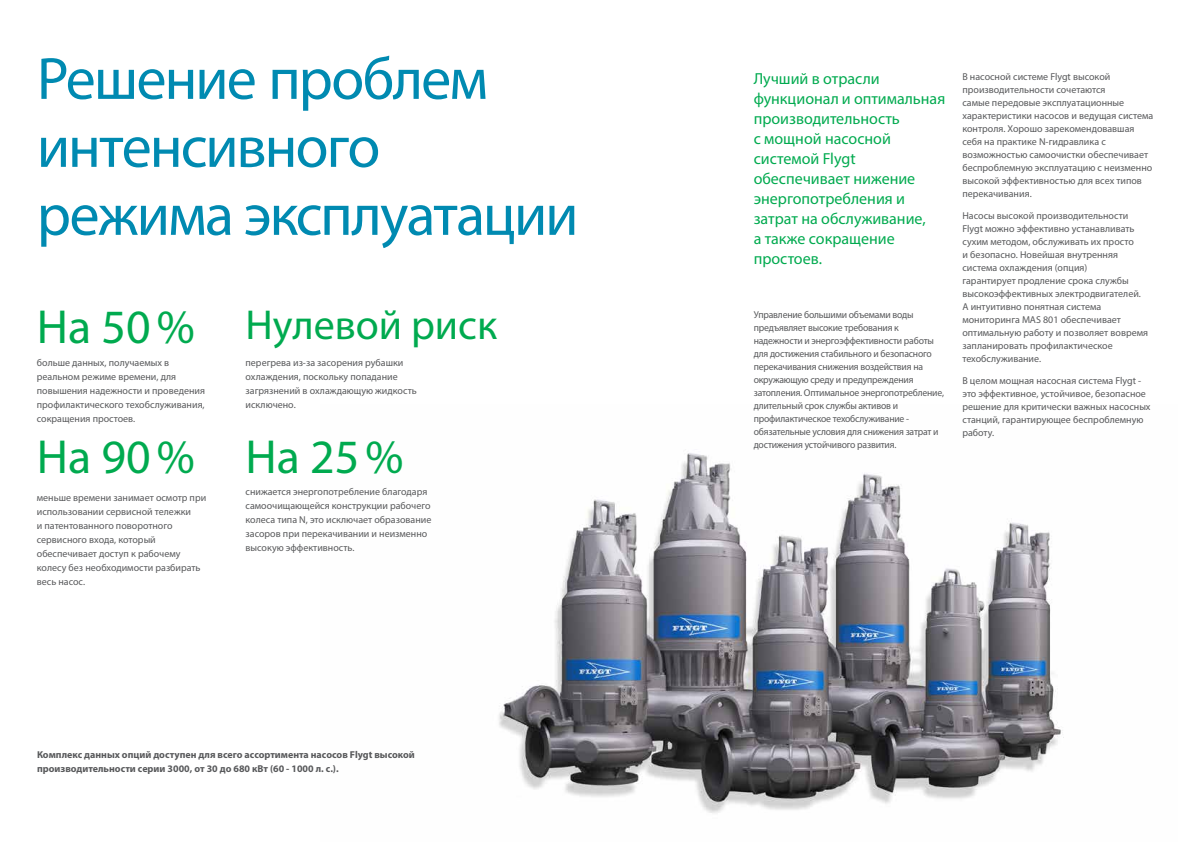
<style>
.page{position:relative;width:1191px;height:842px;background:#fff}
.page>*{position:absolute;margin:0;border:0;box-sizing:border-box;transform-origin:0 0}
.t1{font:60px/68px "Myriad Pro";letter-spacing:-.03em;color:#008ab1}
.t2{font:48px "Myriad Pro";color:#00aa4f}
.t3{font:42px "Myriad Pro";color:#00aa4f}
.t4{font:16px/20px "Myriad Pro";color:#00aa4f}
.t5{font:10px/13px "Myriad Pro";color:#58595b}
.t6{font:10px/13px "Myriad Pro";letter-spacing:-.02em;color:#58595b}
.t7{font:700 10px/14px "Myriad Pro";color:#58595b}
</style>
<div class="page">
<img style="left:499px;top:453px;width:565px;height:360px">
<h1 class="t1" style="left:37px;top:44px;width:543px">Решение проблем интенсивного режима эксплуатации</h1>
<h2 class="t2" style="left:37px;top:297px;width:159px">На 50%</h2>
<p class="t5" style="left:37px;top:355px;width:170px;line-height:14px">больше данных, получаемых в реальном режиме времени, для повышения надежности и проведения профилактического техобслуживания, сокращения простоев.</p>
<h2 class="t2" style="left:37px;top:427px;width:159px">На 90%</h2>
<p class="t5" style="left:37px;top:490px;width:171px;line-height:14px">меньше времени занимает осмотр при использовании сервисной тележки<br>и патентованного поворотного сервисного входа, который обеспечивает доступ к рабочему колесу без необходимости разбирать весь насос.</p>
<h3 class="t3" style="left:245px;top:299px;width:253px">Нулевой риск</h3>
<p class="t5" style="left:245px;top:355px;width:173px;line-height:14px">перегрева из-за засорения рубашки охлаждения, поскольку попадание загрязнений в охлаждающую жидкость исключено.</p>
<h2 class="t2" style="left:245px;top:427px;width:159px">На 25%</h2>
<p class="t5" style="left:245px;top:485px;width:187px;line-height:14px">снижается энергопотребление благодаря самоочищающейся конструкции рабочего колеса типа N, это исключает образование засоров при перекачивании и неизменно высокую эффективность.</p>
<p class="t7" style="left:37px;top:747px;width:379px">Комплекс данных опций доступен для всего ассортимента насосов Flygt высокой производительности серии 3000, от 30 до 680 кВт (60 - 1000 л. с.).</p>
<h3 class="t4" style="left:753px;top:69px;width:193px">Лучший в отрасли функционал и оптимальная производительность<br>с мощной насосной системой Flygt обеспечивает нижение энергопотребления и затрат на обслуживание,<br>а также сокращение простоев.</h3>
<p class="t6" style="left:753px;top:308px;width:192px">Управление большими объемами воды предъявляет высокие требования к надежности и энергоэффективности работы для достижения стабильного и безопасного перекачивания снижения воздействия на окружающую среду и предупреждения затопления. Оптимальное энергопотребление, длительный срок службы активов и профилактическое техобслуживание - обязательные условия для снижения затрат и достижения устойчивого развития.</p>
<p class="t5" style="left:962px;top:70px;width:192px">В насосной системе Flygt высокой производительности сочетаются<br>самые передовые эксплуатационные характеристики насосов и ведущая система контроля. Хорошо зарекомендовавшая себя на практике N-гидравлика с возможностью самоочистки обеспечивает беспроблемную эксплуатацию с неизменно высокой эффективностью для всех типов перекачивания.</p>
<p class="t5" style="left:962px;top:209px;width:187px">Насосы высокой производительности Flygt можно эффективно устанавливать сухим методом, обслуживать их просто<br>и безопасно. Новейшая внутренняя система охлаждения (опция)<br>гарантирует продление срока службы высокоэффективных электродвигателей.<br>А интуитивно понятная система мониторинга MAS 801 обеспечивает оптимальную работу и позволяет вовремя запланировать профилактическое техобслуживание.</p>
<p class="t5" style="left:962px;top:374px;width:190px">В целом мощная насосная система Flygt - это эффективное, устойчивое, безопасное решение для критически важных насосных станций, гарантирующее беспроблемную работу.</p>
</div>
